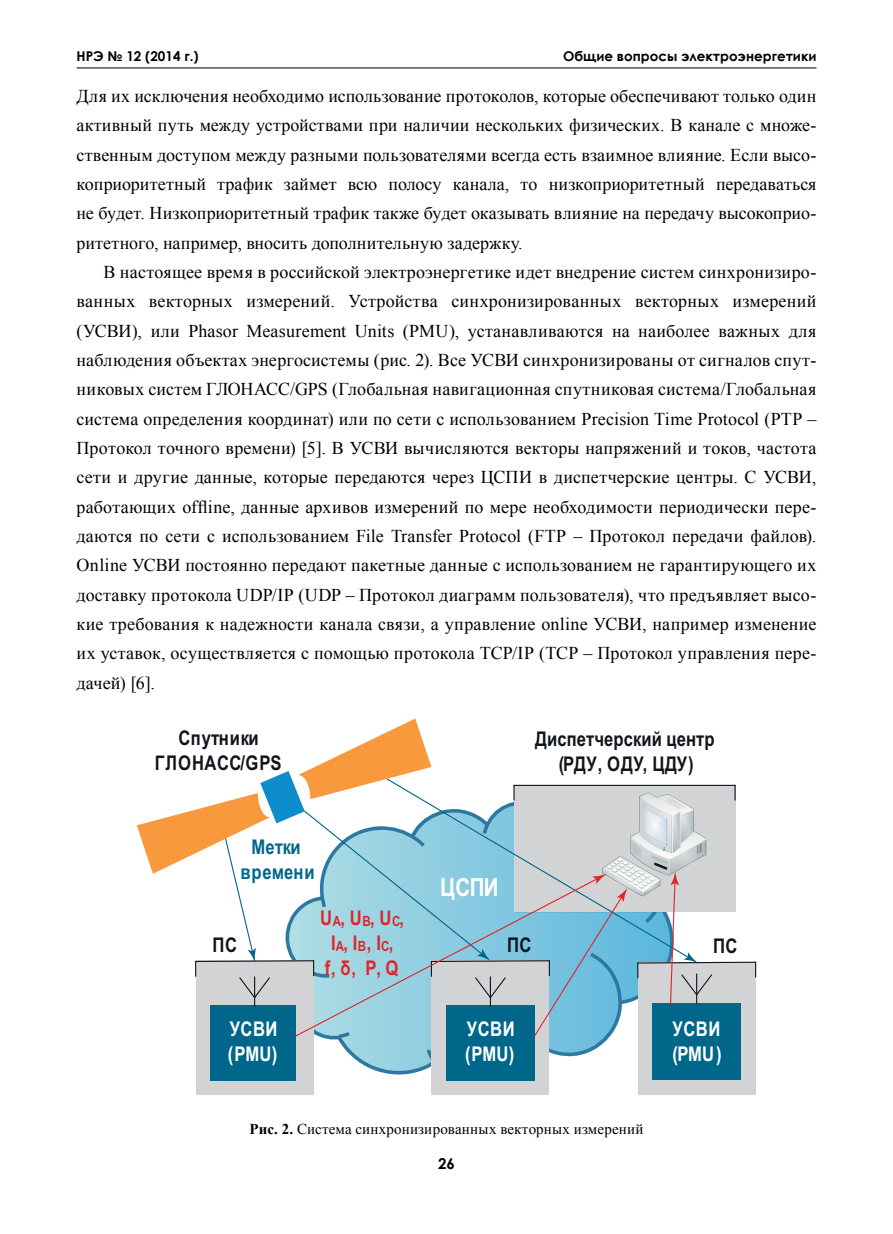
<style>
.page{position:relative;width:893px;height:1234px;background:#fff}
.page>*{position:absolute;margin:0;border:0;box-sizing:border-box;transform-origin:0 0}
.t1{font:700 24.9px "Arial Narrow";color:#fff}
.t2{font:700 20.25px/25.2px "Arial Narrow";letter-spacing:.005em;color:#11151c;text-align:center}
.t3{font:700 20.25px/24.8px "Arial Narrow";letter-spacing:.025em;color:#fff}
.t4{font:700 20.25px/24.9px "Arial Narrow";color:#df2628;text-align:center}
.t5{font:700 20.25px/24.9px "Arial Narrow";letter-spacing:.025em;color:#11151c;text-align:center}
.t6{font:700 20.25px/25.2px "Arial Narrow";letter-spacing:.005em;color:#00678b;text-align:center}
.t7{font:18px/29.2px "Times New Roman";letter-spacing:.01em;color:#000;text-align:justify}
.t8{font:15px "Times New Roman";letter-spacing:.01em;color:#000}
.t9{font:700 15px "Century Gothic";color:#000}
.t10{font:700 13.5px "Century Gothic";color:#000}
.s1{font-size:14.1px}
.s2{font-weight:700}
</style>
<div class="page">
<hr style="left:77px;top:68px;width:739px;height:1px;background:#000">
<svg style="left:289px;top:1062px;width:393px;height:33px"></svg>
<svg style="left:318px;top:1036px;width:292px;height:26px"></svg>
<div style="left:431px;top:960px;width:118px;height:134px;background:#d1d3d4"></div>
<div style="left:196px;top:960px;width:118px;height:134px;background:#d1d3d4"></div>
<div style="left:210px;top:1004px;width:86px;height:75px;background:#00678b"></div>
<div style="left:446px;top:1004px;width:89px;height:75px;background:#00678b"></div>
<div style="left:638px;top:962px;width:118px;height:132px;background:#d1d3d4"></div>
<div style="left:652px;top:1003px;width:89px;height:76px;background:#00678b"></div>
<svg style="left:137px;top:718px;width:619px;height:318px"></svg>
<p class="t10" style="left:77px;top:48px;width:124px">НРЭ № 12 (2014 г.)</p>
<p class="t10" style="left:563px;top:48px;width:255px">Общие вопросы электроэнергетики</p>
<p class="t7" style="left:77px;top:81px;width:741px">Для их исключения необходимо использование протоколов, которые обеспечивают только один активный путь между устройствами при наличии нескольких физических. В канале с множе&shy;ственным доступом между разными пользователями всегда есть взаимное влияние. Если высо&shy;коприоритетный трафик займет всю полосу канала, то низкоприоритетный передаваться не будет. Низкоприоритетный трафик также будет оказывать влияние на передачу высокоприо&shy;ритетного, например, вносить дополнительную задержку.</p>
<p class="t7" style="left:77px;top:257px;width:741px;text-indent:27px">В настоящее время в российской электроэнергетике идет внедрение систем синхронизиро&shy;ванных векторных измерений. Устройства синхронизированных векторных измерений (УСВИ), или Phasor Measurement Units (PMU), устанавливаются на наиболее важных для наблюдения объектах энергосистемы (рис. 2). Все УСВИ синхронизированы от сигналов спут&shy;никовых систем ГЛОНАСС/GPS (Глобальная навигационная спутниковая система/Глобальная система определения координат) или по сети с использованием Precision Time Protocol (PTP – Протокол точного времени) [5]. В УСВИ вычисляются векторы напряжений и токов, частота сети и другие данные, которые передаются через ЦСПИ в диспетчерские центры. С УСВИ, работающих offline, данные архивов измерений по мере необходимости периодически пере&shy;даются по сети с использованием File Transfer Protocol (FTP – Протокол передачи файлов).<br>Online УСВИ постоянно передают пакетные данные с использованием не гарантирующего их доставку протокола UDP/IP (UDP – Протокол диаграмм пользователя), что предъявляет высо&shy;кие требования к надежности канала связи, а управление online УСВИ, например изменение их уставок, осуществляется с помощью протокола TCP/IP (ТСР – Протокол управления пере&shy;дачей) [6].</p>
<p class="t5" style="left:155px;top:725px;width:128px">Спутники<br>ГЛОНАСС/GPS</p>
<p class="t6" style="left:241px;top:834px;width:76px">Метки времени</p>
<p class="t2" style="left:213px;top:932px;width:26px">ПС</p>
<p class="t3" style="left:228px;top:1016px;width:51px">УСВИ (PMU)</p>
<p class="t4" style="left:320px;top:905px;width:85px">U<span class="s1">A</span>, U<span class="s1">B</span>, U<span class="s1">C</span>,<br>I<span class="s1">A</span>, I<span class="s1">B</span>, I<span class="s1">C</span>,<br>f, δ, P, Q</p>
<p class="t2" style="left:535px;top:726px;width:181px">Диспетчерский центр (РДУ, ОДУ, ЦДУ)</p>
<h1 class="t1" style="left:440px;top:872px;width:60px">ЦСПИ</h1>
<p class="t2" style="left:507px;top:932px;width:26px">ПС</p>
<p class="t2" style="left:713px;top:933px;width:26px">ПС</p>
<p class="t3" style="left:465px;top:1016px;width:51px">УСВИ (PMU)</p>
<p class="t3" style="left:672px;top:1016px;width:51px">УСВИ (PMU)</p>
<p class="t8" style="left:250px;top:1120px;width:395px"><span class="s2">Рис. 2.</span> Система синхронизированных векторных измерений</p>
<p class="t9" style="left:438px;top:1153px;width:18px">26</p>
</div>
